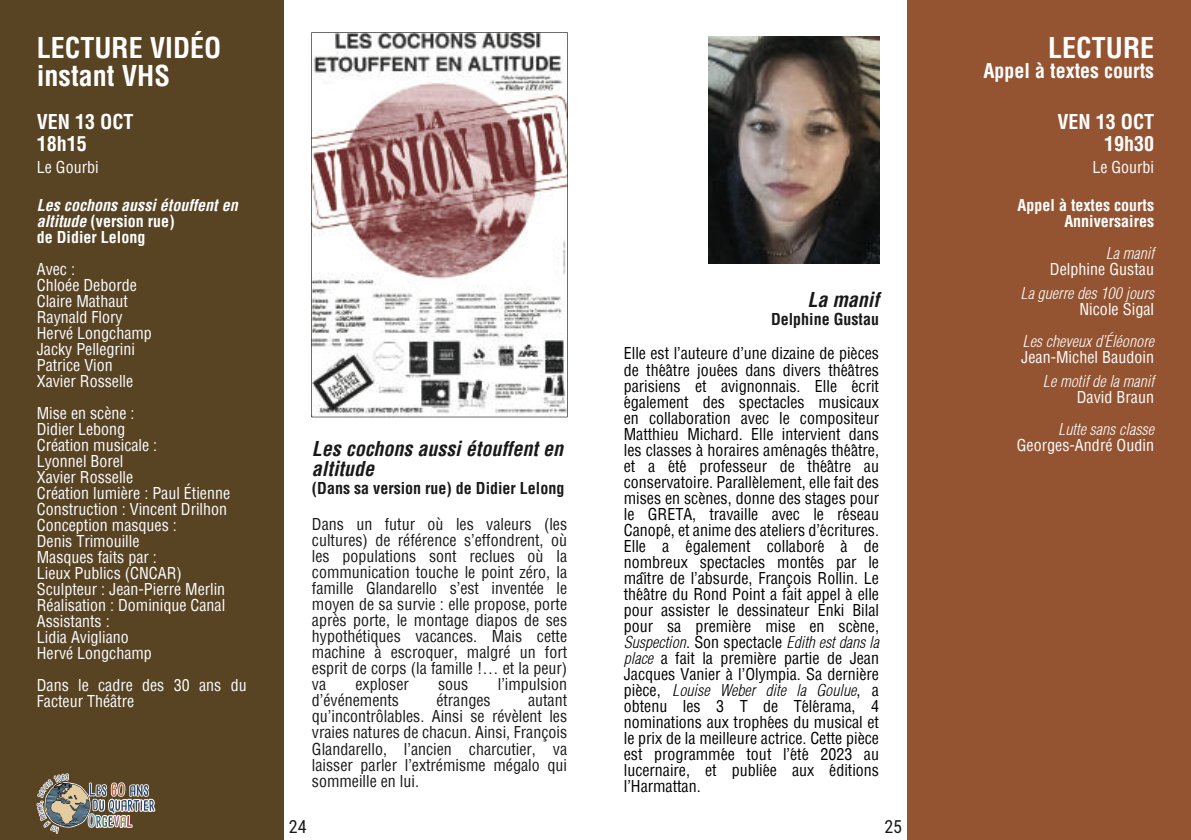
<style>
.page{position:relative;width:1191px;height:840px;background:#fff}
.page>*{position:absolute;margin:0;border:0;box-sizing:border-box;transform-origin:0 0}
.t1{font:700 condensed 28px/28px "Helvetica";color:#fff}
.t2{font:700 condensed 20px/22px "Helvetica";color:#fff}
.t3{font:italic 700 condensed 20px/20px "Helvetica";color:#191919}
.t4{font:18px "Roboto Condensed";color:#191919}
.t5{font:condensed 16px/16px "Helvetica";color:#000;text-align:right}
.t6{font:condensed 16px/16px "Helvetica";color:#191919;text-align:justify}
.t7{font:condensed 16px/16px "Helvetica";color:#fff}
.t8{font:italic 300 condensed 16px "Helvetica";letter-spacing:.005em;color:#fff}
.t9{font:italic 700 condensed 16px/16px "Helvetica";color:#fff}
.t10{font:700 condensed 16px "Helvetica";color:#191919}
.t11{font:700 condensed 16px/16px "Helvetica";color:#fff;text-align:right}
.s1{font-style:normal}
.s2{font-weight:700;color:#191919}
.s3{font-stretch:normal}
.s4{font-weight:300;font-style:italic}
</style>
<div class="page">
<div style="left:0;top:0;width:283px;height:839px;background:#584323"></div>
<div style="left:907px;top:0;width:284px;height:839px;background:#955431"></div>
<img style="left:709px;top:37px;width:170px;height:227px">
<svg style="left:36px;top:773px;width:120px;height:60px"></svg>
<svg style="left:311px;top:32px;width:256px;height:385px"></svg>
<h1 class="t1" style="left:37px;top:36px;width:186px">LECTURE VIDÉO instant VHS</h1>
<p class="t2" style="left:37px;top:112px;width:98px">VEN 13 OCT<br>18h15</p>
<p class="t7" style="left:37px;top:160px;width:63px">Le Gourbi</p>
<p class="t9" style="left:37px;top:198px;width:202px">Les cochons aussi étouffent en altitude <span class="s1">(version rue)<br>de Didier Lelong</span></p>
<p class="t7" style="left:37px;top:262px;width:117px">Avec :<br>Chloée Deborde<br>Claire Mathaut<br>Raynald Flory<br>Hervé Longchamp<br>Jacky Pellegrini<br>Patrice Vion<br>Xavier Rosselle</p>
<p class="t7" style="left:37px;top:406px;width:195px">Mise en scène :<br>Didier Lebong<br>Création musicale :<br>Lyonnel Borel<br>Xavier Rosselle<br>Création lumière : Paul Étienne<br>Construction : Vincent Drilhon<br>Conception masques :<br>Denis Trimouille<br>Masques faits par :<br>Lieux Publics (CNCAR)<br>Sculpteur : Jean-Pierre Merlin<br>Réalisation : Dominique Canal<br>Assistants :<br>Lidia Avigliano<br>Hervé Longchamp</p>
<p class="t7" style="left:37px;top:678px;width:211px">Dans le cadre des 30 ans du<br>Facteur Théâtre</p>
<p class="t3" style="left:312px;top:440px;width:253px">Les cochons aussi étouffent en altitude</p>
<p class="t10" style="left:312px;top:482px;width:254px">(Dans sa version rue) de Didier Lelong</p>
<p class="t6" style="left:312px;top:517px;width:257px">Dans un futur où les valeurs (les cultures) de référence s’effondrent, où les populations sont reclues où la communication touche le point zéro, la famille Glandarello s’est inventée le moyen de sa survie : elle propose, porte après porte, le montage diapos de ses hypothétiques vacances. Mais cette machine à escroquer, malgré un fort esprit de corps (la famille !… et la peur) va</p>
<p class="t6" style="left:355px;top:677px;width:55px">exploser</p>
<p class="t6" style="left:438px;top:677px;width:32px">sous</p>
<p class="t6" style="left:498px;top:677px;width:71px">l’impulsion</p>
<p class="t6" style="left:312px;top:693px;width:89px">d’événements</p>
<p class="t6" style="left:436px;top:693px;width:56px">étranges</p>
<p class="t6" style="left:312px;top:693px;width:257px;text-indent:216px">autant qu’incontrôlables. Ainsi se révèlent les vraies natures de chacun. Ainsi, François Glandarello, l’ancien charcutier, va laisser parler l’extrémisme mégalo qui sommeille en lui.</p>
<p class="t3" style="left:807px;top:291px;width:73px">La manif</p>
<p class="t5" style="left:624px;top:304px;width:257px;line-height:34px"><span class="s2">Delphine Gustau<br></span>Elle est l’auteure d’une dizaine de pie<span class="s3">̀</span>ces</p>
<p class="t5" style="left:624px;top:363px;width:257px;text-align:justify">de the<span class="s3">́</span>a<span class="s3">̂</span>tre joue<span class="s3">́</span>es dans divers the<span class="s3">́</span>a<span class="s3">̂</span>tres parisiens et avignonnais. Elle e<span class="s3">́</span>crit e<span class="s3">́</span>galement des spectacles musicaux en collaboration avec le compositeur Matthieu Michard. Elle intervient dans les classes a<span class="s3">̀</span>horaires ame<span class="s3">́</span>nage<span class="s3">́</span>s the<span class="s3">́</span>a<span class="s3">̂</span>tre, et a e<span class="s3">́</span>te<span class="s3">́</span> professeur de the<span class="s3">́</span>a<span class="s3">̂</span>tre au conservatoire. Paralle<span class="s3">̀</span>lement, elle fait des mises en sce<span class="s3">̀</span>nes, donne des stages pour le GRETA, travaille avec le re<span class="s3">́</span>seau Canope<span class="s3">́</span>, et anime des ateliers d’e<span class="s3">́</span>critures.<br>Elle a e<span class="s3">́</span>galement collabore<span class="s3">́</span> a<span class="s3">̀</span> de nombreux spectacles monte<span class="s3">́</span>s par le mai<span class="s3">̂</span>tre de l’absurde, Franc<span class="s3">̧</span>ois Rollin. Le the<span class="s3">́</span>a<span class="s3">̂</span>tre du Rond Point a fait appel a<span class="s3">̀</span>elle pour assister le dessinateur Enki Bilal pour sa premie<span class="s3">̀</span>re mise en sce<span class="s3">̀</span>ne, <span class="s4">Suspection</span>. Son spectacle <span class="s4">Edith est dans la place</span> a fait la premie<span class="s3">̀</span>re partie de Jean Jacques Vanier a<span class="s3">̀</span>l’Olympia. Sa dernie<span class="s3">̀</span>re pie<span class="s3">̀</span>ce, <span class="s4">Louise Weber dite la Goulue</span>, a obtenu les 3 T de Te<span class="s3">́</span>le<span class="s3">́</span>rama, 4 nominations aux trophe<span class="s3">́</span>es du musical et le prix de la meilleure actrice. Cette pie<span class="s3">̀</span>ce est programme<span class="s3">́</span>e tout l’e<span class="s3">́</span>te<span class="s3">́</span> 2023 au lucernaire, et publie<span class="s3">́</span>e aux e<span class="s3">́</span>ditions l’Harmattan.</p>
<p class="t4" style="left:289px;top:818px;width:19px">24</p>
<p class="t4" style="left:884px;top:818px;width:19px">25</p>
<h1 class="t1" style="left:1048px;top:36px;width:107px">LECTURE</h1>
<p class="t2" style="left:983px;top:61px;width:172px">Appel à textes courts</p>
<p class="t2" style="left:1057px;top:112px;width:98px;text-align:right">VEN 13 OCT<br>19h30</p>
<p class="t7" style="left:1092px;top:160px;width:63px">Le Gourbi</p>
<p class="t11" style="left:1017px;top:198px;width:138px">Appel à textes courts<br>Anniversaires</p>
<p class="t8" style="left:1105px;top:246px;width:50px">La manif</p>
<p class="t7" style="left:1050px;top:262px;width:106px">Delphine Gustau</p>
<p class="t8" style="left:1020px;top:286px;width:135px">La guerre des 100 jours</p>
<p class="t7" style="left:1079px;top:302px;width:76px">Nicole Sigal</p>
<p class="t8" style="left:1022px;top:334px;width:133px">Les cheveux d’Éléonore</p>
<p class="t7" style="left:1021px;top:350px;width:134px">Jean-Michel Baudoin</p>
<p class="t8" style="left:1043px;top:374px;width:113px">Le motif de la manif</p>
<p class="t7" style="left:1076px;top:390px;width:79px">David Braun</p>
<p class="t8" style="left:1058px;top:422px;width:97px">Lutte sans classe</p>
<p class="t7" style="left:1016px;top:438px;width:139px">Georges-André Oudin</p>
</div>
